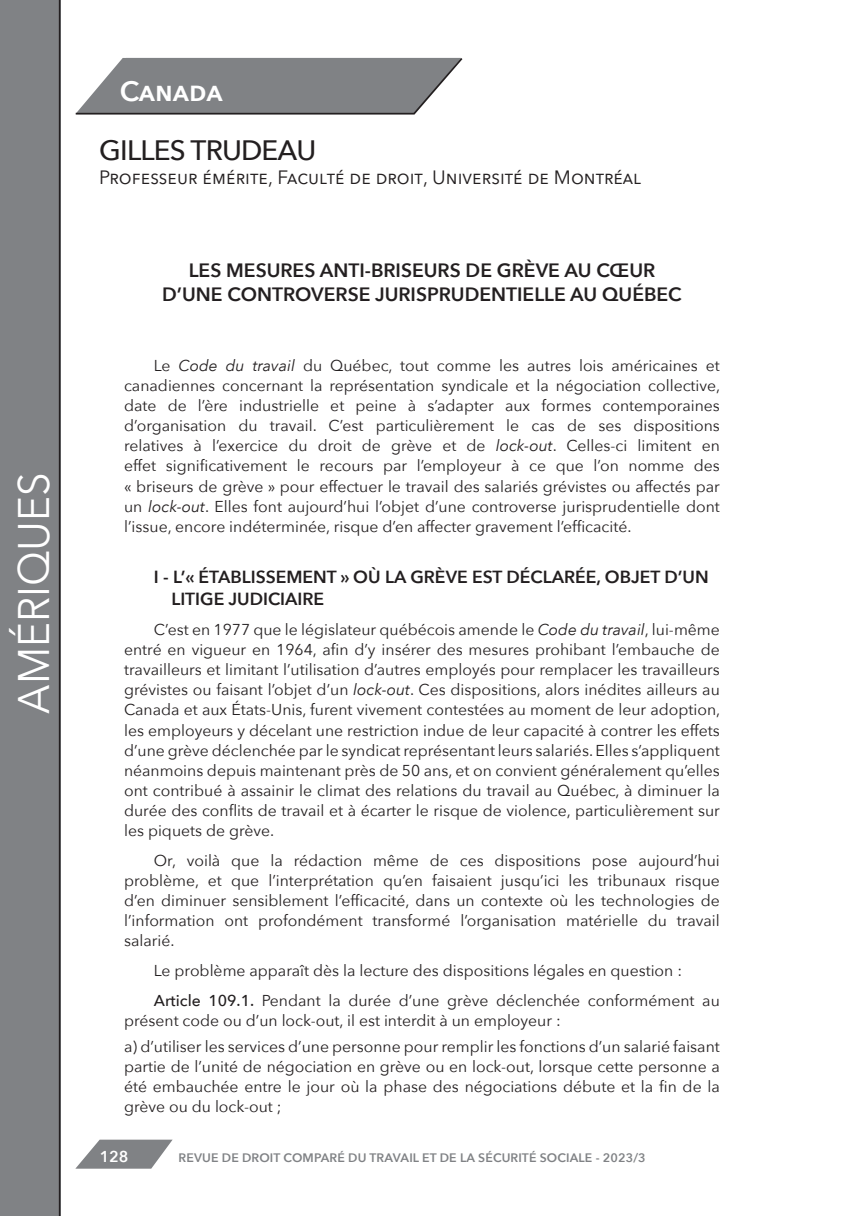
<style>
.page{position:relative;width:844px;height:1216px;background:#fff}
.page>*{position:absolute;margin:0;border:0;box-sizing:border-box;transform-origin:0 0}
.t1{font:44.1px "Avenir Next";color:#fff;scale:.95 1}
.t2{font:600 28px "Avenir Next";color:#fff}
.Auteur{font:500 28px "Avenir Next";letter-spacing:-.03em;color:#231f20}
.Titre_Actualité{font:600 19.25px/24px "Avenir Next";color:#231f20;text-align:center}
.Univ__rattachement{font:19.25px "Avenir Next";color:#231f20}
.Titre_I_actua{font:600 17.5px/21.9px "Avenir Next";color:#231f20}
.Corps_Texte_actua{font:15.75px/20.1px "Avenir Next";color:#231f20;text-align:justify}
.t3{font:600 15.75px "Avenir Next";color:#fff}
.t4{font:600 12.25px "Avenir Next";letter-spacing:.01em;color:#808285}
.s1{font-style:italic}
.s2{font-weight:500}
</style>
<div class="page">
<div style="left:0;top:0;width:61px;height:1215px;background:#808285"></div>
<svg style="left:75px;top:57px;width:388px;height:58px;background:#8f9093"></svg>
<hr style="left:59px;top:0;width:1px;height:1215px;background:#231f20">
<svg style="left:76px;top:1139px;width:96px;height:29px"></svg>
<h1 class="t1" style="left:-4px;top:713px;width:256px;rotate:-90deg">AMÉRIQUES</h1>
<h2 class="t2" style="left:153px;top:67px;width:93px">Algé....</h2>
<h2 class="t2" style="left:120px;top:67px;width:104px">Canada</h2>
<p class="Auteur" style="left:99px;top:127px;width:218px">GILLES TRUDEAU</p>
<p class="Univ__rattachement" style="left:99px;top:160px;width:543px">Professeur émérite, Faculté de droit, Université de Montréal</p>
<p class="Titre_Actualité" style="left:162px;top:258px;width:521px">LES MESURES ANTI-BRISEURS DE GRÈVE AU CŒUR<br>D’UNE CONTROVERSE JURISPRUDENTIELLE AU QUÉBEC</p>
<p class="Corps_Texte_actua" style="left:124px;top:355px;width:597px;text-indent:30px">Le <span class="s1">Code du travail</span> du Québec, tout comme les autres lois américaines et canadiennes concernant la représentation syndicale et la négociation collective, date de l’ère industrielle et peine à s’adapter aux formes contemporaines d’organisation du travail. C’est particulièrement le cas de ses dispositions relatives à l’exercice du droit de grève et de <span class="s1">lock-out</span>. Celles-ci limitent en effet significativement le recours par l’employeur à ce que l’on nomme des « briseurs de grève » pour effectuer le travail des salariés grévistes ou affectés par un <span class="s1">lock-out</span>. Elles font aujourd’hui l’objet d’une controverse jurisprudentielle dont l’issue, encore indéterminée, risque d’en affecter gravement l’efficacité.</p>
<p class="Titre_I_actua" style="left:171px;top:566px;width:538px;text-indent:-18px">I - L’« ÉTABLISSEMENT » OÙ LA GRÈVE EST DÉCLARÉE, OBJET D’UN<br>LITIGE JUDICIAIRE</p>
<p class="Corps_Texte_actua" style="left:124px;top:619px;width:597px;text-indent:30px">C’est en 1977 que le législateur québécois amende le <span class="s1">Code du travail</span>, lui-même entré en vigueur en 1964, afin d’y insérer des mesures prohibant l’embauche de travailleurs et limitant l’utilisation d’autres employés pour remplacer les travailleurs grévistes ou faisant l’objet d’un <span class="s1">lock-out</span>. Ces dispositions, alors inédites ailleurs au Canada et aux États-Unis, furent vivement contestées au moment de leur adoption, les employeurs y décelant une restriction indue de leur capacité à contrer les effets d’une grève déclenchée par le syndicat représentant leurs salariés. Elles s’appliquent néanmoins depuis maintenant près de 50 ans, et on convient généralement qu’elles ont contribué à assainir le climat des relations du travail au Québec, à diminuer la durée des conflits de travail et à écarter le risque de violence, particulièrement sur les piquets de grève.</p>
<p class="Corps_Texte_actua" style="left:124px;top:849px;width:597px;text-indent:30px">Or, voilà que la rédaction même de ces dispositions pose aujourd’hui problème, et que l’interprétation qu’en faisaient jusqu’ici les tribunaux risque d’en diminuer sensiblement l’efficacité, dans un contexte où les technologies de l’information ont profondément transformé l’organisation matérielle du travail salarié.</p>
<p class="Corps_Texte_actua" style="left:154px;top:960px;width:529px">Le problème apparaît dès la lecture des dispositions légales en question :</p>
<p class="Corps_Texte_actua" style="left:124px;top:990px;width:597px;text-indent:30px"><span class="s2">Article 109.1.</span> Pendant la durée d’une grève déclenchée conformément au présent code ou d’un lock-out, il est interdit à un employeur :</p>
<p class="Corps_Texte_actua" style="left:124px;top:1035px;width:597px">a) d’utiliser les services d’une personne pour remplir les fonctions d’un salarié faisant partie de l’unité de négociation en grève ou en lock-out, lorsque cette personne a été embauchée entre le jour où la phase des négociations débute et la fin de la grève ou du lock-out ;</p>
<p class="t3" style="left:100px;top:1142px;width:30px">128</p>
<p class="t4" style="left:178px;top:1146px;width:468px">REVUE DE DROIT COMPARÉ DU TRAVAIL ET DE LA SÉCURITÉ SOCIALE - 2023/3</p>
</div>
